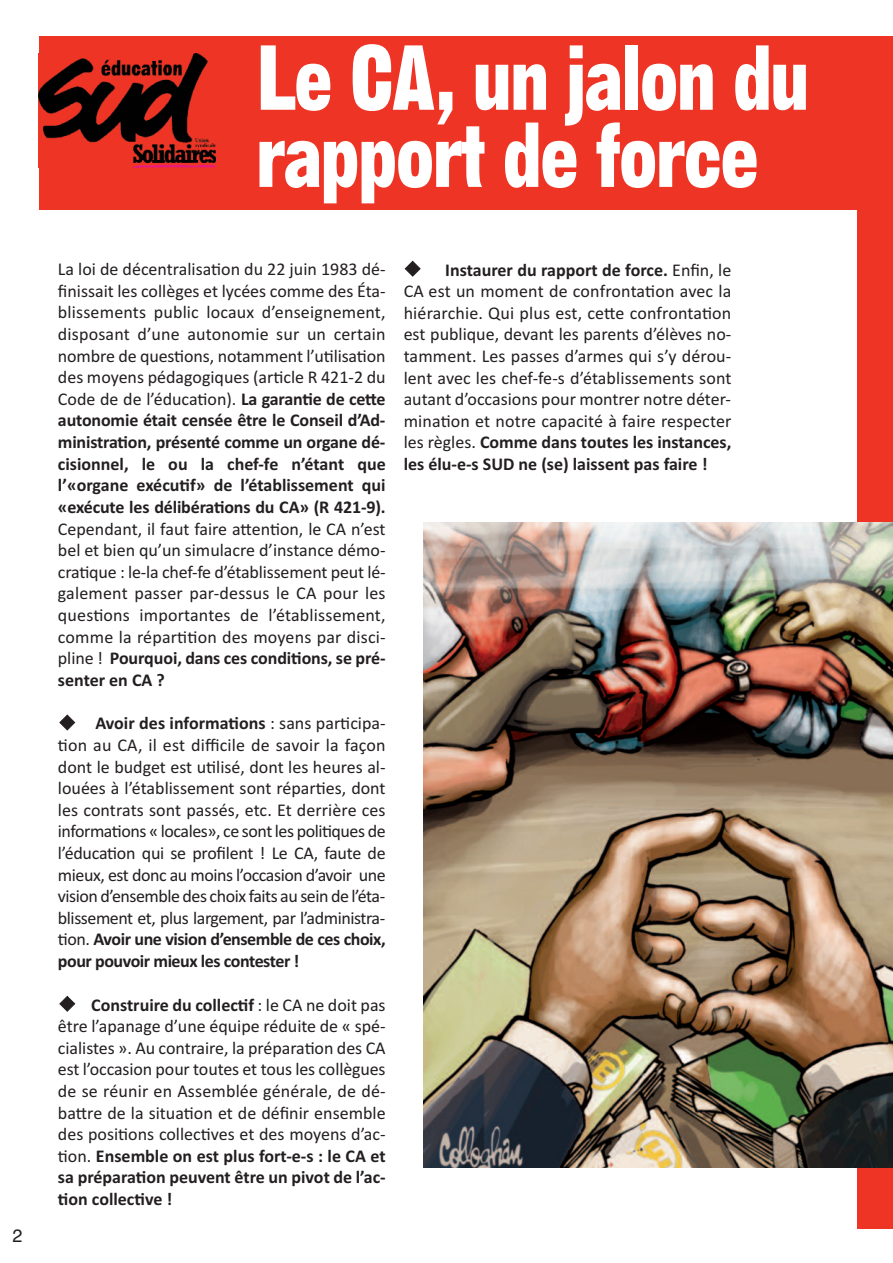
<style>
.page{position:relative;width:893px;height:1263px;background:#fff}
.page>*{position:absolute;margin:0;border:0;box-sizing:border-box;transform-origin:0 0}
.t1{font:90px/77.1px "Gothic No 13 BT";letter-spacing:-.025em;color:#fff}
.t2{font:18px/21.6px "Calibri";color:#231f20;text-align:justify}
.t3{font:18px "Helvetica";color:#231f20}
.s1{font-weight:700}
</style>
<div class="page">
<div style="left:857px;top:89px;width:36px;height:1140px;background:#ee3425"></div>
<div style="left:39px;top:36px;width:854px;height:173px;background:#ee3425"></div>
<img style="left:39px;top:53px;width:177px;height:114px">
<img style="left:424px;top:523px;width:469px;height:644px">
<p class="t3" style="left:12px;top:1226px;width:12px">2</p>
<h1 class="t1" style="left:256px;top:40px;width:555px">Le CA, un jalon du rapport de force</h1>
<p class="t2" style="left:58px;top:258px;width:329px">La loi de décentralisation du 22 juin 1983 dé&shy;finissait les collèges et lycées comme des Éta&shy;blissements public locaux d’enseignement, disposant d’une autonomie sur un certain nombre de questions, notamment l’utilisation des moyens pédagogiques (article R 421-2 du Code de de l’éducation). <span class="s1">La garantie de cette autonomie était censée être le Conseil d’Ad&shy;ministration, présenté comme un organe dé&shy;cisionnel, le ou la chef-fe n’étant que l’«organe exécutif» de l’établissement qui «exécute les délibérations du CA» (R 421-9).</span></p>
<p class="t2" style="left:58px;top:517px;width:329px">Cependant, il faut faire attention, le CA n’est bel et bien qu’un simulacre d’instance démo&shy;cratique : le-la chef-fe d’établissement peut lé&shy;galement passer par-dessus le CA pour les questions importantes de l’établissement, comme la répartition des moyens par disci&shy;pline ! <span class="s1">Pourquoi, dans ces conditions, se pré&shy;senter en CA ?</span></p>
<p class="t2" style="left:58px;top:712px;width:329px">◆ <span class="s1">Avoir des informations</span> : sans participa&shy;tion au CA, il est difficile de savoir la façon dont le budget est utilisé, dont les heures al&shy;louées à l’établissement sont réparties, dont les contrats sont passés, etc. Et derrière ces informations « locales», ce sont les politiques de l’éducation qui se profilent ! Le CA, faute de mieux, est donc au moins l’occasion d’avoir une vision d’ensemble des choix faits au sein de l’éta&shy;blissement et, plus largement, par l’administra&shy;tion. <span class="s1">Avoir une vision d’ensemble de ces choix, pour pouvoir mieux les contester !</span></p>
<p class="t2" style="left:58px;top:993px;width:329px">◆ <span class="s1">Construire du collectif</span> : le CA ne doit pas être l’apanage d’une équipe réduite de « spé&shy;cialistes ». Au contraire, la préparation des CA est l’occasion pour toutes et tous les collègues de se réunir en Assemblée générale, de dé&shy;battre de la situation et de définir ensemble des positions collectives et des moyens d’ac&shy;tion. <span class="s1">Ensemble on est plus fort-e-s : le CA et sa préparation peuvent être un pivot de l’ac&shy;tion collective !</span></p>
<p class="t2" style="left:404px;top:259px;width:329px">◆ <span class="s1">Instaurer du rapport de force.</span> Enfin, le CA est un moment de confrontation avec la hiérarchie. Qui plus est, cette confrontation est publique, devant les parents d’élèves no&shy;tamment. Les passes d’armes qui s’y dérou&shy;lent avec les chef-fe-s d’établissements sont autant d’occasions pour montrer notre déter&shy;mination et notre capacité à faire respecter les règles. <span class="s1">Comme dans toutes les instances, les élu-e-s SUD ne (se) laissent pas faire !</span></p>
</div>
